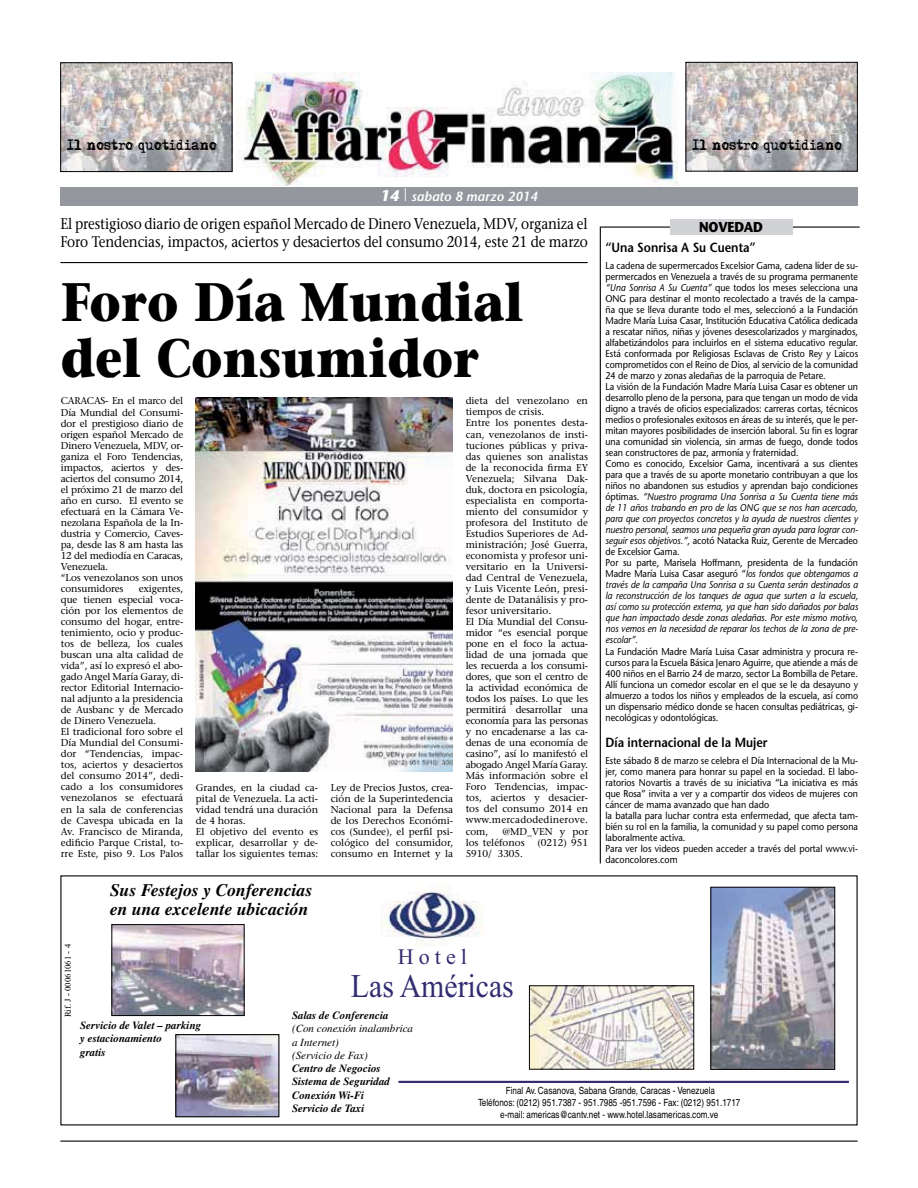
<style>
.page{position:relative;width:918px;height:1188px;background:#fff}
.page>*{position:absolute;margin:0;border:0;box-sizing:border-box;transform-origin:0 0}
.t1{font:700 54px/56.2px "Stone Serif";color:#000;scale:.9 1}
.t2{font:33.15px "Times New Roman";color:#322c71;scale:.9 1}
.t3{font:22.05px "Times New Roman";letter-spacing:.23em;color:#322c71}
.t4{font:italic 700 17.7px/19.8px "Times";color:#000}
.t5{font:15.45px/17.7px "Stone Serif";letter-spacing:-.01em;color:#000;scale:.88 1}
.t6{font:700 14.4px "Stone Sans";letter-spacing:-.02em;color:#000;scale:.9 1}
.t7{font:600 13.2px "Stone Sans";color:#000;scale:.9 1}
.t8{font:13.2px "Adler";letter-spacing:-.01em;color:#000;scale:.9 1}
.t9{font:italic 600 13.2px "Stone Sans";color:#fff}
.t10{font:italic 700 11.1px/13.2px "Times";color:#000}
.t11{font:italic 11.1px/13.2px "Times";color:#000}
.t12{font:9.9px/11.1px "Stone Sans";letter-spacing:-.005em;color:#000;scale:.9 1}
.t13{font:9.9px/11.1px "Stone Serif";color:#000}
.t14{font:9.9px/11.1px "Stone Serif";letter-spacing:-.02em;color:#000}
.t15{font:condensed 9.9px/12.1px "Helvetica";color:#000;text-align:center}
.t16{font:8.85px "Times New Roman";color:#000}
.s1{font-weight:700;font-size:15.45px}
.s2{font-style:italic}
</style>
<div class="page">
<hr style="left:601px;top:227px;width:259px;height:1px;background:#000">
<div style="left:60px;top:187px;width:798px;height:19px;background:#94989e"></div>
<img style="left:60px;top:72px;width:798px;height:114px">
<hr style="left:60px;top:1141px;width:798px;height:1px;background:#000">
<hr style="left:60px;top:262px;width:528px;height:1px;background:#000">
<hr style="left:398px;top:1081px;width:451px;height:2px;background:#322c71">
<img style="left:380px;top:884px;width:104px;height:62px">
<img style="left:712px;top:889px;width:121px;height:179px">
<div style="left:710px;top:887px;width:125px;height:183px;border:1px solid #000"></div>
<img style="left:531px;top:987px;width:161px;height:81px">
<div style="left:529px;top:985px;width:165px;height:85px;border:1px solid #000"></div>
<img style="left:177px;top:1036px;width:100px;height:79px">
<div style="left:175px;top:1034px;width:104px;height:83px;border:1px solid #000"></div>
<img style="left:113px;top:926px;width:130px;height:88px">
<div style="left:111px;top:924px;width:134px;height:92px;border:1px solid #000"></div>
<div style="left:670px;top:219px;width:123px;height:16px;background:#d0d2d5"></div>
<img style="left:62px;top:64px;width:168px;height:106px">
<div style="left:60px;top:62px;width:172px;height:110px;border:1px solid #000"></div>
<img style="left:688px;top:64px;width:168px;height:105px">
<div style="left:686px;top:62px;width:172px;height:109px;border:1px solid #000"></div>
<hr style="left:600px;top:227px;width:1px;height:636px;background:#000">
<img style="left:195px;top:397px;width:257px;height:374px">
<h3 class="t8" style="left:67px;top:138px;width:168px">Il nostro quotidiano</h3>
<h3 class="t8" style="left:693px;top:137px;width:168px">Il nostro quotidiano</h3>
<h3 class="t9" style="left:380px;top:192px;width:159px"><span class="s1">14</span> <sup>|</sup> sabato 8 marzo 2014</h3>
<h3 class="t5" style="left:60px;top:216px;width:601px">El prestigioso diario de origen español Mercado de Dinero Venezuela, MDV, organiza el<br>Foro Tendencias, impactos, aciertos y desaciertos del consumo 2014, este 21 de marzo</h3>
<h1 class="t1" style="left:61px;top:280px;width:516px">Foro Día Mundial del Consumidor</h1>
<p class="t14" style="left:61px;top:397px;width:124px">CARACAS- En el marco del<br>Día Mundial del Consumi&shy;dor el prestigioso diario de origen español Mercado de<br>Dinero Venezuela, MDV, or&shy;ganiza el Foro Tendencias, impactos, aciertos y des&shy;aciertos del consumo 2014, el próximo 21 de marzo del año en curso. El evento se efectuará en la Cámara Ve&shy;nezolana Española de la In&shy;dustria y Comercio, Caves&shy;pa, desde las 8 am hasta las<br>12 del mediodía en Caracas,<br>Venezuela.<br>“Los venezolanos son unos consumidores</p>
<p class="t13" style="left:61px;top:584px;width:124px;text-indent:78px">exigentes, que tienen especial voca&shy;ción por los elementos de consumo del hogar, entre&shy;tenimiento, ocio y produc&shy;tos de belleza, los cuales buscan una alta calidad de vida”, así lo expresó el abo&shy;gado Angel María Garay, di&shy;rector Editorial Internacio&shy;nal adjunto a la presidencia de Ausbanc y de Mercado de Dinero Venezuela.<br>El tradicional foro sobre el<br>Día Mundial del Consumi&shy;dor “Tendencias, impac&shy;tos, aciertos y desaciertos del consumo 2014”, dedi&shy;cado a los consumidores venezolanos se efectuará en la sala de conferencias de Cavespa ubicada en la<br>Av. Francisco de Miranda, edificio Parque Cristal, to&shy;rre Este, piso 9. Los Palos</p>
<p class="t13" style="left:196px;top:783px;width:124px">Grandes, en la ciudad ca&shy;pital de Venezuela. La acti&shy;vidad tendrá una duración de 4 horas.<br>El objetivo del evento es explicar, desarrollar y de&shy;tallar los siguientes temas:</p>
<p class="t13" style="left:331px;top:783px;width:124px;text-align:justify">Ley de Precios Justos, crea&shy;ción de la Superintedencia Nacional para la Defensa de los Derechos Económi&shy;cos (Sundee), el perfil psi&shy;cológico del consumidor, consumo en Internet y la</p>
<h3 class="t4" style="left:110px;top:881px;width:204px">Sus Festejos y Conferencias en una excelente ubicación</h3>
<p class="t13" style="left:466px;top:396px;width:124px">dieta del venezolano en tiempos de crisis.<br>Entre los ponentes desta&shy;can, venezolanos de insti&shy;tuciones públicas y priva&shy;das quienes son analistas de la reconocida firma EY<br>Venezuela; Silvana Dak&shy;duk, doctora en psicología, especialista en comporta&shy;miento del consumidor y profesora del Instituto de<br>Estudios Superiores de Ad&shy;ministración; José Guerra, economista y profesor uni&shy;versitario en la Universi&shy;dad Central de Venezuela, y Luis Vicente León, presi&shy;dente de Datanálisis y pro&shy;fesor universitario.<br>El Día Mundial del Consu&shy;midor “es esencial porque pone en el foco la actua&shy;lidad de una jornada que les recuerda a los consumi&shy;dores, que son el centro de la actividad económica de todos los países. Lo que les permitirá desarrollar una economía para las personas y no encadenarse a las ca&shy;denas de una economía de casino”, así lo manifestó el abogado Angel María Garay.<br>Más información sobre el<br>Foro Tendencias, impac&shy;tos, aciertos y desacier&shy;tos del consumo 2014 en www.mercadodedinerove. com,</p>
<p class="t13" style="left:466px;top:827px;width:124px;text-indent:37px">@MD_VEN y por los teléfonos</p>
<p class="t13" style="left:537px;top:838px;width:52px">(0212) 951</p>
<p class="t13" style="left:466px;top:849px;width:59px">5910/ 3305.</p>
<h3 class="t6" style="left:699px;top:221px;width:72px">NOVEDAD</h3>
<h3 class="t7" style="left:606px;top:242px;width:168px">“Una Sonrisa A Su Cuenta”</h3>
<p class="t12" style="left:606px;top:261px;width:282px">La cadena de supermercados Excelsior Gama, cadena líder de su&shy;permercados en Venezuela a través de su programa permanente <span class="s2">“Una Sonrisa A Su Cuenta”</span> que todos los meses selecciona una ONG para destinar el monto recolectado a través de la campa&shy;ña que se lleva durante todo el mes, seleccionó a la Fundación Madre María Luisa Casar, Institución Educativa Católica dedicada a rescatar niños, niñas y jóvenes desescolarizados y marginados, alfabetizándolos para incluirlos en el sistema educativo regular.<br>Está conformada por Religiosas Esclavas de Cristo Rey y Laicos comprometidos con el Reino de Dios, al servicio de la comunidad 24 de marzo y zonas aledañas de la parroquia de Petare.<br>La visión de la Fundación Madre María Luisa Casar es obtener un desarrollo pleno de la persona, para que tengan un modo de vida digno a través de oficios especializados: carreras cortas, técnicos medios o profesionales exitosos en áreas de su interés, que le per&shy;mitan mayores posibilidades de inserción laboral. Su fin es lograr una comunidad sin violencia, sin armas de fuego, donde todos sean constructores de paz, armonía y fraternidad.<br>Como es conocido, Excelsior Gama, incentivará a sus clientes para que a través de su aporte monetario contribuyan a que los niños no abandonen sus estudios y aprendan bajo condiciones óptimas. <span class="s2">“Nuestro programa Una Sonrisa a Su Cuenta tiene más de 11 años trabando en pro de las ONG que se nos han acercado, para que con proyectos concretos y la ayuda de nuestros clientes y nuestro personal, seamos una pequeña gran ayuda para lograr con&shy;seguir esos objetivos.”</span>, acotó Natacka Ruiz, Gerente de Mercadeo de Excelsior Gama.<br>Por su parte, Marisela Hoffmann, presidenta de la fundación Madre María Luisa Casar aseguró “<span class="s2">los fondos que obtengamos a través de la campaña Una Sonrisa a su Cuenta serán destinados a la reconstrucción de los tanques de agua que surten a la escuela, así como su protección externa, ya que han sido dañados por balas que han impactado desde zonas aledañas. Por este mismo motivo, nos vemos en la necesidad de reparar los techos de la zona de pre&shy;escolar”.</span></p>
<p class="t12" style="left:606px;top:647px;width:282px;text-align:justify">La Fundación Madre María Luisa Casar administra y procura re&shy;cursos para la Escuela Básica Jenaro Aguirre, que atiende a más de 400 niños en el Barrio 24 de marzo, sector La Bombilla de Petare.<br>Allí funciona un comedor escolar en el que se le da desayuno y almuerzo a todos los niños y empleados de la escuela, así como un dispensario médico donde se hacen consultas pediátricas, gi&shy;necológicas y odontológicas.</p>
<h3 class="t7" style="left:606px;top:737px;width:182px">Día internacional de la Mujer</h3>
<p class="t12" style="left:606px;top:756px;width:282px">Este sábado 8 de marzo se celebra el Día Internacional de la Mu&shy;jer, como manera para honrar su papel en la sociedad. El labo&shy;ratorios Novartis a través de su iniciativa “La iniciativa es más que Rosa” invita a ver y a compartir dos videos de mujeres con cáncer de mama avanzado que han dado<br>la batalla para luchar contra esta enfermedad, que afecta tam&shy;bién su rol en la familia, la comunidad y su papel como persona laboralmente activa.<br>Para ver los videos pueden acceder a través del portal www.vi&shy;daconcolores.com</p>
<p class="t16" style="left:65px;top:1017px;width:75px;rotate:-90deg">Rif. J - 00061061 - 4</p>
<p class="t10" style="left:80px;top:1020px;width:123px">Servicio de Valet – parking y estacionamiento<br>gratis</p>
<h3 class="t3" style="left:398px;top:948px;width:71px">Hotel</h3>
<h2 class="t2" style="left:351px;top:974px;width:183px">Las Américas</h2>
<p class="t10" style="left:292px;top:1010px;width:98px">Salas de Conferencia</p>
<p class="t11" style="left:292px;top:1023px;width:123px">(Con conexión inalambrica a Internet)<br>(Servicio de Fax)</p>
<p class="t10" style="left:292px;top:1063px;width:100px">Centro de Negocios<br>Sistema de Seguridad<br>Conexión Wi-Fi<br>Servicio de Taxi</p>
<p class="t15" style="left:478px;top:1085px;width:264px">Final Av. Casanova, Sabana Grande, Caracas - Venezuela<br>Teléfonos: (0212) 951.7387 - 951.7985 -951.7596 - Fax: (0212) 951.1717 e-mail: americas@cantv.net - www.hotel.lasamericas.com.ve</p>
</div>
